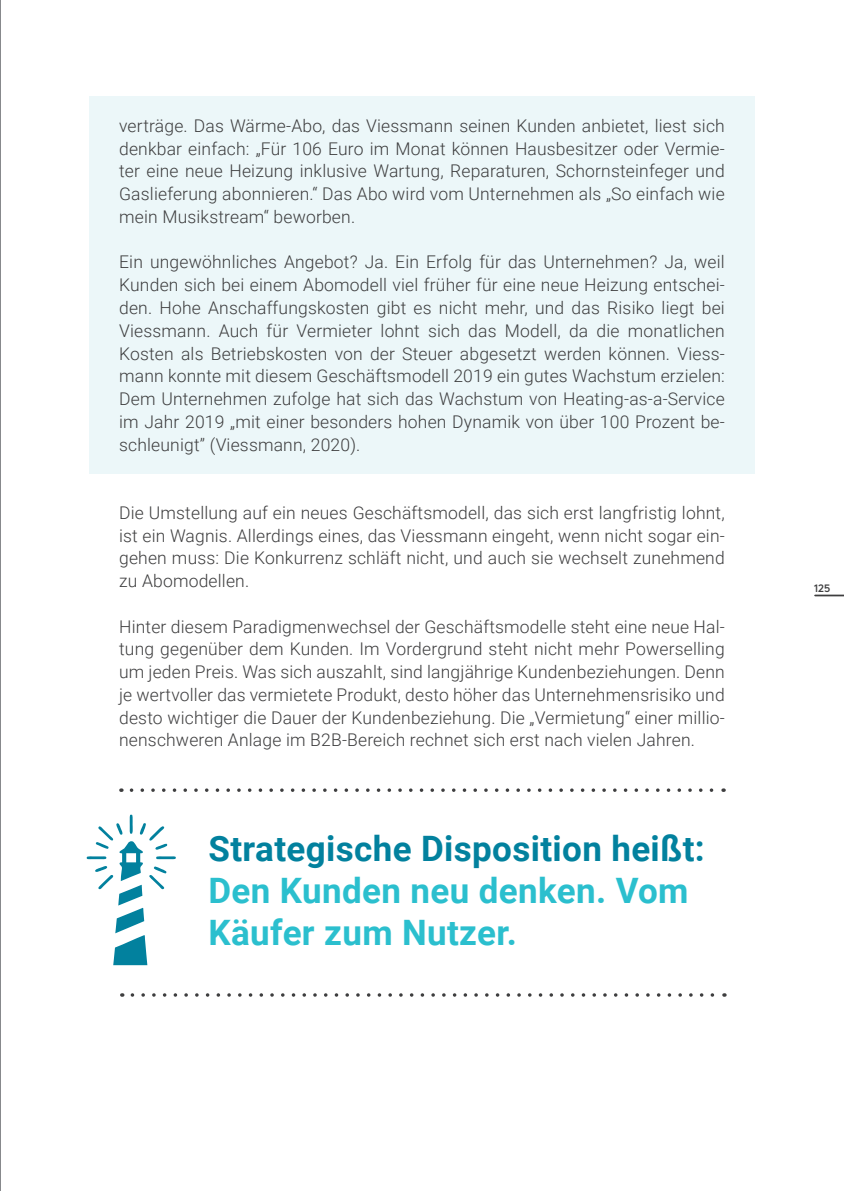
<style>
.page{position:relative;width:844px;height:1191px;background:#fff}
.page>*{position:absolute;margin:0;border:0;box-sizing:border-box;transform-origin:0 0}
.Fließtext{font:700 35px "Roboto";letter-spacing:.01em;color:#2bbfce}
.Fließtext-2{font:700 35px "Roboto";letter-spacing:.01em;color:#02819e}
.Fließtext-3{font:300 17.5px/22.8px "Roboto";letter-spacing:.01em;color:#3e3e3f;text-align:justify}
.t1{font:700 10.5px "Uni Neue";color:#3e3e3f}
</style>
<div class="page">
<div style="left:89px;top:96px;width:665px;height:377px;background:#ecf7f9"></div>
<svg style="left:131px;top:788px;width:583px;height:4px"></svg>
<svg style="left:86px;top:814px;width:90px;height:151px"></svg>
<svg style="left:132px;top:993px;width:592px;height:3px"></svg>
<hr style="left:0;top:0;width:1px;height:1191px;background:#808285">
<hr style="left:814px;top:594px;width:29px;height:2px;background:#3e3e3f">
<p class="Fließtext-3" style="left:119px;top:114px;width:607px">verträge. Das Wärme-Abo, das Viessmann seinen Kunden anbietet, liest sich denkbar einfach: „Für 106 Euro im Monat können Hausbesitzer oder Vermie&shy;ter eine neue Heizung inklusive Wartung, Reparaturen, Schornsteinfeger und Gaslieferung abonnieren.“ Das Abo wird vom Unternehmen als „So einfach wie mein Musikstream“ beworben.</p>
<p class="Fließtext-3" style="left:119px;top:250px;width:607px">Ein ungewöhnliches Angebot? Ja. Ein Erfolg für das Unternehmen? Ja, weil Kunden sich bei einem Abomodell viel früher für eine neue Heizung entschei&shy;den. Hohe Anschaffungskosten gibt es nicht mehr, und das Risiko liegt bei Viessmann. Auch für Vermieter lohnt sich das Modell, da die monatlichen Kosten als Betriebskosten von der Steuer abgesetzt werden können. Viess&shy;mann konnte mit diesem Geschäftsmodell 2019 ein gutes Wachstum erzielen:<br>Dem Unternehmen zufolge hat sich das Wachstum von Heating-as-a-Service im Jahr 2019 „mit einer besonders hohen Dynamik von über 100 Prozent be&shy;schleunigt” (Viessmann, 2020).</p>
<p class="Fließtext-3" style="left:119px;top:500px;width:607px">Die Umstellung auf ein neues Geschäftsmodell, das sich erst langfristig lohnt, ist ein Wagnis. Allerdings eines, das Viessmann eingeht, wenn nicht sogar ein&shy;gehen muss: Die Konkurrenz schläft nicht, und auch sie wechselt zunehmend zu Abomodellen.</p>
<p class="Fließtext-3" style="left:119px;top:614px;width:607px">Hinter diesem Paradigmenwechsel der Geschäftsmodelle steht eine neue Hal&shy;tung gegenüber dem Kunden. Im Vordergrund steht nicht mehr Powerselling um jeden Preis. Was sich auszahlt, sind langjährige Kundenbeziehungen. Denn je wertvoller das vermietete Produkt, desto höher das Unternehmensrisiko und desto wichtiger die Dauer der Kundenbeziehung. Die „Vermietung“ einer millio&shy;nenschweren Anlage im B2B-Bereich rechnet sich erst nach vielen Jahren.</p>
<p class="Fließtext-2" style="left:208px;top:824px;width:497px">Strategische Disposition heißt:</p>
<p class="Fließtext" style="left:208px;top:866px;width:481px">Den Kunden neu denken. Vom</p>
<p class="Fließtext" style="left:208px;top:908px;width:310px">Käufer zum Nutzer.</p>
<p class="t1" style="left:814px;top:582px;width:17px">125</p>
</div>
